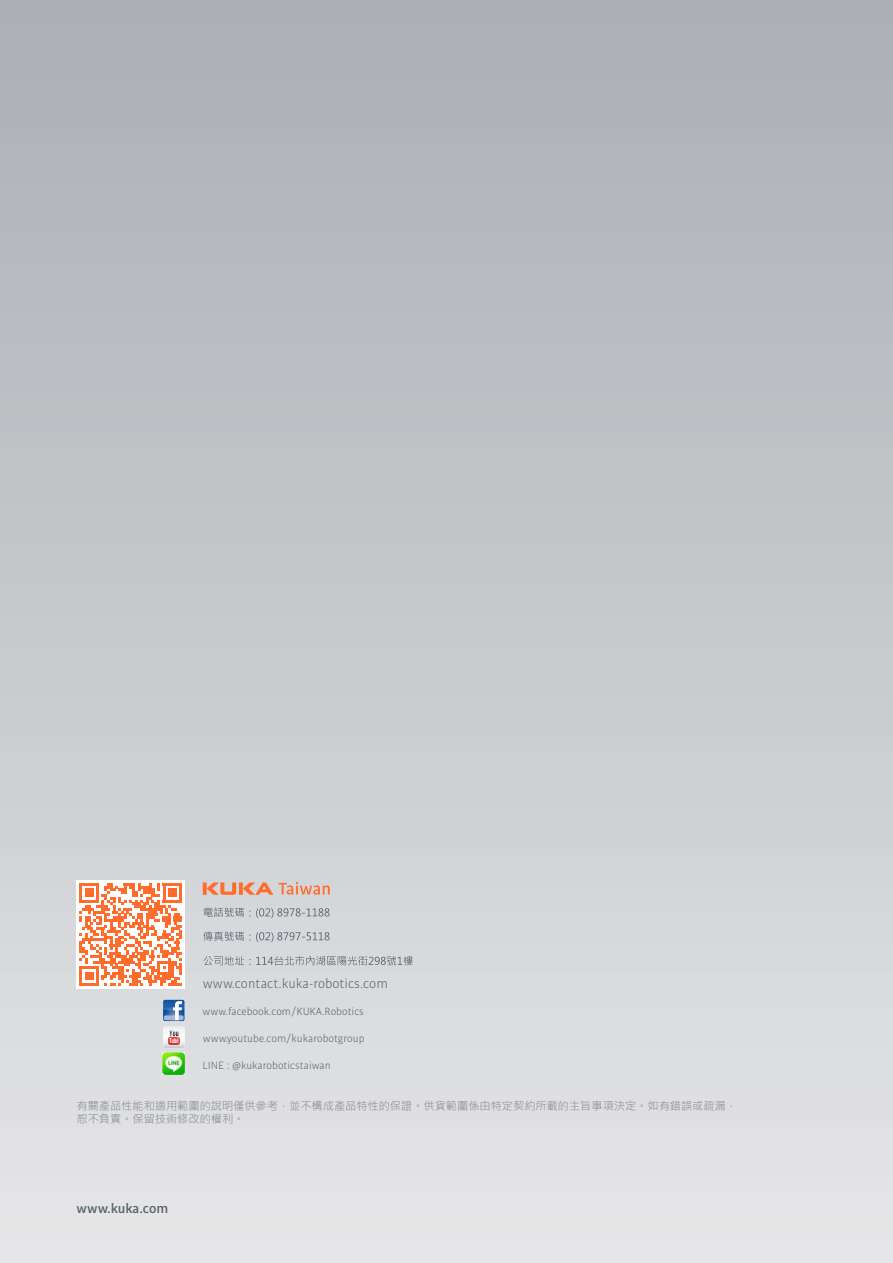
<style>
.page{position:relative;width:893px;height:1263px;background:#fff}
.page>*{position:absolute;margin:0;border:0;box-sizing:border-box;transform-origin:0 0}
.Copy_9_5___12{font:14.25px "KUKA Bulo";color:#53616a}
.Caption_7_5___9{font:700 14.25px "KUKA Bulo";color:#53616a}
.Caption_7_5___9-2{font:11.25px "KUKA Bulo";color:#53616a}
.Subline_15___18{font:11.25px/13.5px "Microsoft Jheng Hei";letter-spacing:-.005em;color:#8b9299}
</style>
<div class="page">
<div style="left:0;top:0;width:893px;height:1263px;background:linear-gradient(to bottom,#aaaeb3,#e6e6e8)"></div>
<div style="left:77px;top:880px;width:108px;height:108px;background:#fff"></div>
<svg style="left:79px;top:883px;width:103px;height:103px"></svg>
<hr style="left:163px;top:883px;width:19px;height:3px;background:#ff6c2c">
<svg style="left:203px;top:956px;width:210px;height:9px;background:#b8bdc1"></svg>
<svg style="left:203px;top:931px;width:126px;height:11px"></svg>
<svg style="left:204px;top:908px;width:125px;height:10px"></svg>
<svg style="left:163px;top:1000px;width:22px;height:48px"></svg>
<img style="left:163px;top:1053px;width:21px;height:21px">
<svg style="left:203px;top:882px;width:70px;height:13px"></svg>
<svg style="left:279px;top:882px;width:51px;height:13px"></svg>
<p class="Copy_9_5___12" style="left:203px;top:975px;width:187px">www.contact.kuka-robotics.com</p>
<p class="Caption_7_5___9-2" style="left:203px;top:1005px;width:163px">www.facebook.com/KUKA.Robotics</p>
<p class="Caption_7_5___9-2" style="left:203px;top:1032px;width:163px">www.youtube.com/kukarobotgroup</p>
<p class="Caption_7_5___9-2" style="left:202px;top:1059px;width:130px">LINE : @kukaroboticstaiwan</p>
<p class="Subline_15___18" style="left:77px;top:1099px;width:662px">有關產品性能和適用範圍的說明僅供參考，並不構成產品特性的保證。供貨範圍係由特定契約所載的主旨事項決定。如有錯誤或疏漏，恕不負責。保留技術修改的權利。</p>
<p class="Caption_7_5___9" style="left:77px;top:1199px;width:93px">www.kuka.com</p>
</div>
